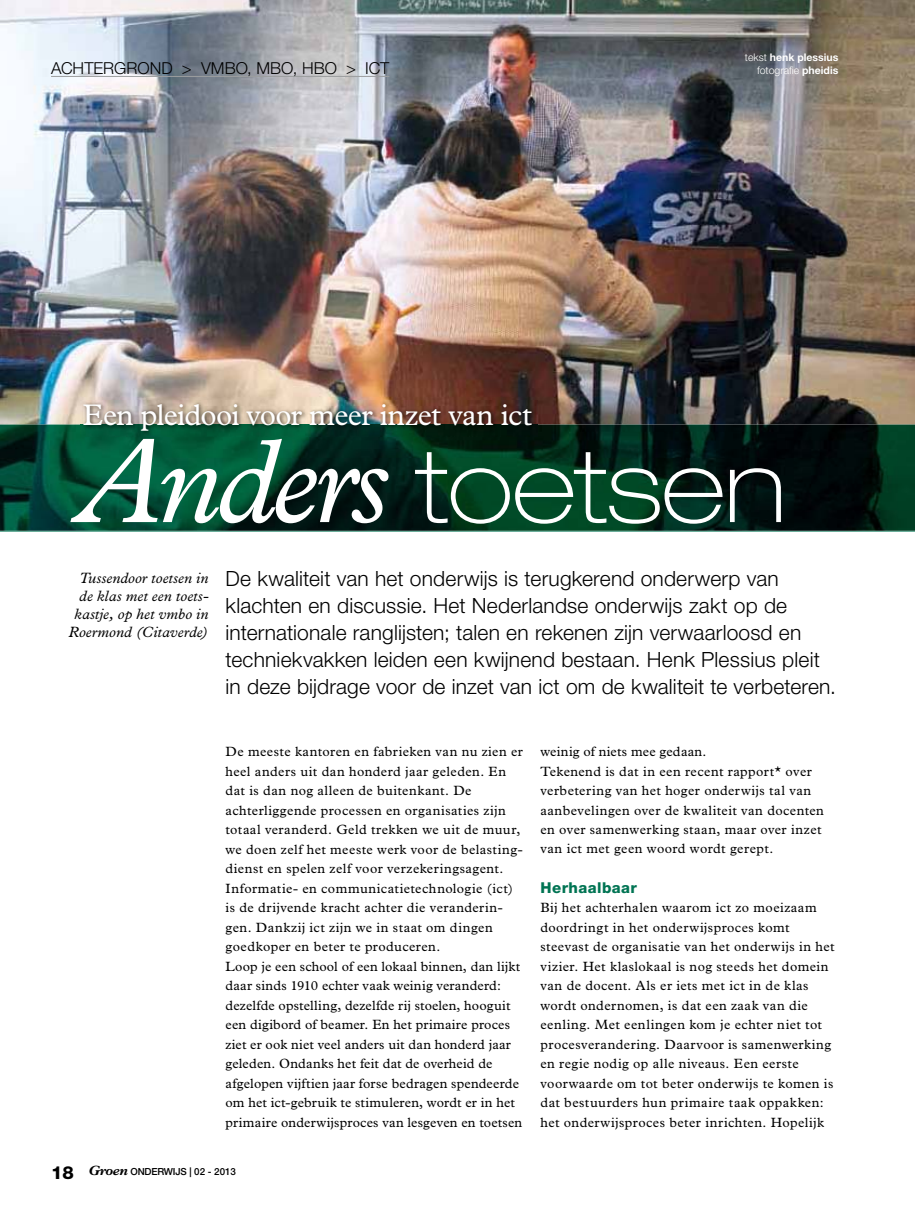
<style>
.page{position:relative;width:915px;height:1212px;background:#fff}
.page>*{position:absolute;margin:0;border:0;box-sizing:border-box;transform-origin:0 0}
.t1{font:100 expanded 102px "Helvetica Neue LT Std";color:#fff}
.t2{font:30px "Plantin Std";letter-spacing:-.025em;color:#fff}
.t3{font:300 21px/27px "Helvetica Neue LT Std";letter-spacing:.01em;color:#000}
.t4{font:300 16.5px "Helvetica Neue LT Std";color:#000}
.t5{font:italic 15px/18px "Plantin Std";letter-spacing:.01em;color:#000;text-align:right}
.t6{font:800 15px "Helvetica Neue LT Std";letter-spacing:.03em;color:#007453}
.t7{font:13.5px/19.5px "Plantin Std";letter-spacing:.03em;color:#000}
.t8{font:700 10.5px/12.6px "Helvetica Neue LT Std";color:#fff;text-align:right}
.t9{font:500 9.75px "Helvetica Neue LT Std";letter-spacing:-.02em;color:#000}
.s1{font-weight:300}
.s2{font-family:"Plantin Std";font-weight:400;font-style:italic;font-stretch:normal;font-size:120px}
.s3{font-weight:800;font-size:18px}
.s4{font-family:"Plantin Std";font-weight:700;font-style:italic;font-size:13.5px}
</style>
<div class="page">
<img style="left:0;top:0;width:914px;height:424px">
<img style="left:0;top:424px;width:914px;height:107px">
<hr style="left:51px;top:76px;width:338px;height:1px;background:#9c9e9f">
<img style="left:81px;top:401px;width:456px;height:35px">
<p class="t4" style="left:51px;top:58px;width:340px">achtergrond &gt; vmbo, mbo, hbo &gt; ict</p>
<p class="t8" style="left:744px;top:51px;width:95px"><span class="s1">tekst</span> henk plessius <span class="s1">fotografie</span> pheidis</p>
<h2 class="t2" style="left:83px;top:397px;width:450px">Een pleidooi voor meer inzet van ict</h2>
<h1 class="t1" style="left:77px;top:425px;width:711px"><span class="s2">Anders</span> toetsen</h1>
<p class="t5" style="left:69px;top:569px;width:141px">Tussendoor toetsen in de klas met een toets&shy;kastje, op het vmbo in<br>Roermond (Citaverde)</p>
<p class="t3" style="left:225px;top:564px;width:612px">de kwaliteit van het onderwijs is terugkerend onderwerp van klachten en discussie. het nederlandse onderwijs zakt op de internationale ranglijsten; talen en rekenen zijn verwaarloosd en techniekvakken leiden een kwijnend bestaan. henk Plessius pleit in deze bijdrage voor de inzet van ict om de kwaliteit te verbeteren.</p>
<p class="t7" style="left:225px;top:742px;width:299px">De meeste kantoren en fabrieken van nu zien er heel anders uit dan honderd jaar geleden. En dat is dan nog alleen de buitenkant. De achterliggende processen en organisaties zijn totaal veranderd. Geld trekken we uit de muur, we doen zelf het meeste werk voor de belasting&shy;dienst en spelen zelf voor verzekeringsagent.<br>Informatie- en communicatietechnologie (ict) is de drijvende kracht achter die veranderin&shy;gen. Dankzij ict zijn we in staat om dingen goedkoper en beter te produceren.<br>Loop je een school of een lokaal binnen, dan lijkt daar sinds 1910 echter vaak weinig veranderd: dezelfde opstelling, dezelfde rij stoelen, hooguit een digibord of beamer. En het primaire proces ziet er ook niet veel anders uit dan honderd jaar geleden. Ondanks het feit dat de overheid de afgelopen vijftien jaar forse bedragen spendeerde om het ict-gebruik te stimuleren, wordt er in het primaire onderwijsproces van lesgeven en toetsen</p>
<p class="t7" style="left:540px;top:742px;width:285px">weinig of niets mee gedaan.<br>Tekenend is dat in een recent rapport* over verbetering van het hoger onderwijs tal van aanbevelingen over de kwaliteit van docenten en over samenwerking staan, maar over inzet van ict met geen woord wordt gerept.</p>
<p class="t6" style="left:540px;top:878px;width:98px">Herhaalbaar</p>
<p class="t7" style="left:540px;top:898px;width:295px">Bij het achterhalen waarom ict zo moeizaam doordringt in het onderwijsproces komt steevast de organisatie van het onderwijs in het vizier. Het klaslokaal is nog steeds het domein van de docent. Als er iets met ict in de klas wordt ondernomen, is dat een zaak van die eenling. Met eenlingen kom je echter niet tot procesverandering. Daarvoor is samenwerking en regie nodig op alle niveaus. Een eerste voorwaarde om tot beter onderwijs te komen is dat bestuurders hun primaire taak oppakken: het onderwijsproces beter inrichten. Hopelijk</p>
<p class="t9" style="left:51px;top:1166px;width:186px"><span class="s3">18</span> <span class="s4">Groen</span> ONDERWIJS | 02 - 2013</p>
</div>
